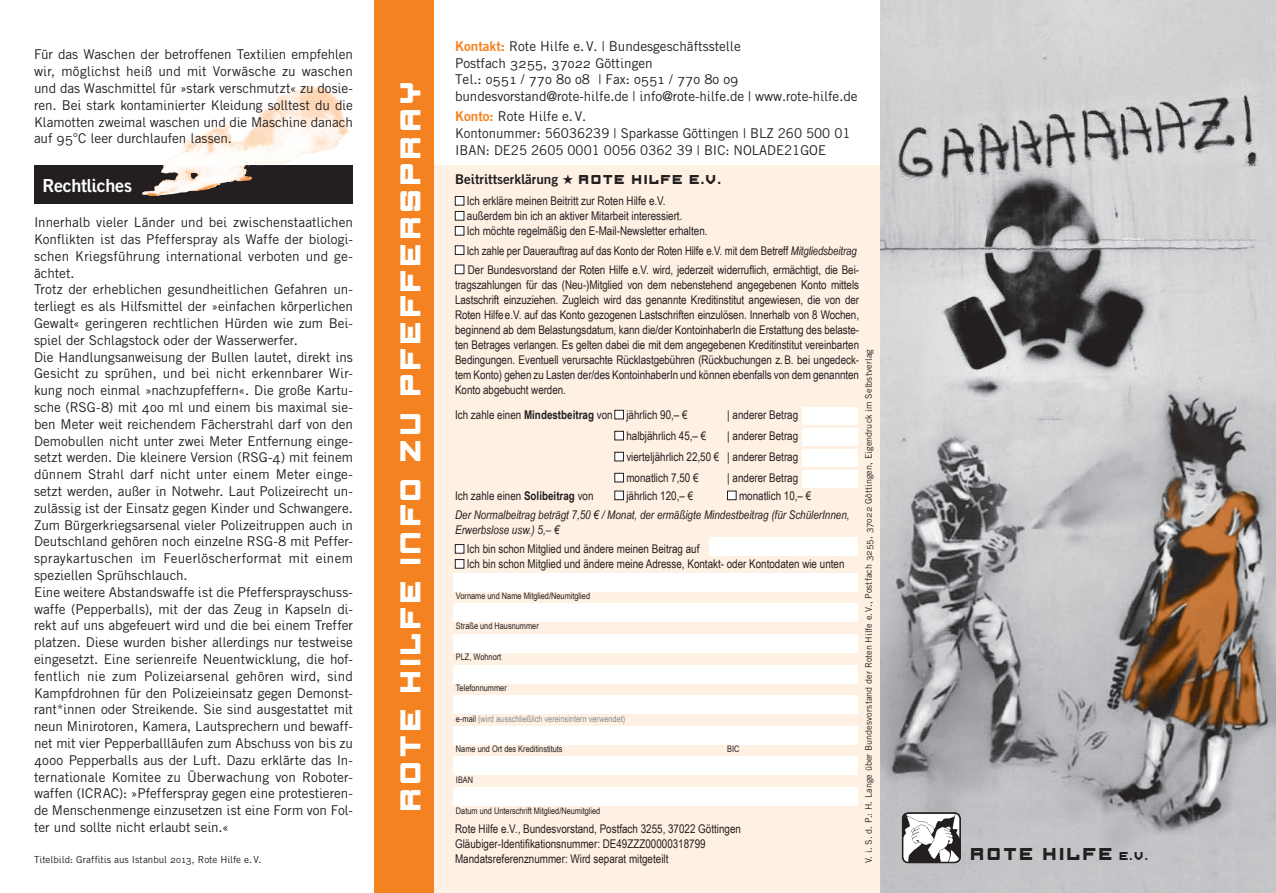
<style>
.page{position:relative;width:1276px;height:893px;background:#fff}
.page>*{position:absolute;margin:0;border:0;box-sizing:border-box;transform-origin:0 0}
.t1{font:700 30px "Gold";letter-spacing:-.02em;color:#fff}
.t2{font:700 18px "Gold";color:#231f20}
.t3{font:700 18px "Silber";letter-spacing:-.02em;color:#fff}
.t4{font:13.5px/16.8px "Silber";letter-spacing:-.005em;color:#231f20}
.t5{font:13.5px/16.5px "Silber Regular Alternate";color:#231f20}
.t6{font:700 13.5px "Silber";color:#231f20}
.t7{font:12px/15px "Arial Narrow";color:#231f20}
.t8{font:italic 12px/15px "Arial Narrow";color:#231f20}
.t9{font:9.75px "Silber";color:#231f20}
.t10{font:9px "Arial Narrow";color:#231f20}
.t11{font:9px "Silber";letter-spacing:.01em;color:#231f20}
.t12{font:9px "Arial Narrow";color:#8a8c8f}
.s1{font-weight:700;color:#f58220}
.s2{font-family:"Silber"}
.s3{font-family:"Gold"}
.s4{font-style:italic}
.s5{font-weight:700}
.s6{color:#231f20}
.s7{font-size:12px}
</style>
<div class="page">
<div style="left:34px;top:165px;width:319px;height:38px;background:#231f20"></div>
<img style="left:142px;top:165px;width:36px;height:31px">
<img style="left:211px;top:85px;width:101px;height:56px">
<div style="left:434px;top:165px;width:446px;height:728px;background:#fef0e2"></div>
<svg style="left:455px;top:196px;width:9px;height:40px"></svg>
<svg style="left:455px;top:245px;width:9px;height:10px"></svg>
<svg style="left:455px;top:265px;width:9px;height:9px"></svg>
<svg style="left:614px;top:410px;width:10px;height:9px"></svg>
<svg style="left:614px;top:431px;width:10px;height:9px"></svg>
<svg style="left:614px;top:452px;width:10px;height:9px"></svg>
<svg style="left:614px;top:473px;width:10px;height:9px"></svg>
<svg style="left:614px;top:491px;width:10px;height:9px"></svg>
<svg style="left:727px;top:491px;width:9px;height:9px"></svg>
<svg style="left:455px;top:544px;width:9px;height:25px"></svg>
<div style="left:453px;top:787px;width:404px;height:19px;background:#fff"></div>
<div style="left:453px;top:756px;width:404px;height:19px;background:#fff"></div>
<div style="left:453px;top:726px;width:404px;height:19px;background:#fff"></div>
<div style="left:453px;top:695px;width:404px;height:19px;background:#fff"></div>
<div style="left:453px;top:665px;width:404px;height:18px;background:#fff"></div>
<div style="left:453px;top:634px;width:404px;height:19px;background:#fff"></div>
<div style="left:453px;top:603px;width:404px;height:19px;background:#fff"></div>
<div style="left:453px;top:573px;width:404px;height:18px;background:#fff"></div>
<div style="left:709px;top:537px;width:148px;height:19px;background:#fff"></div>
<div style="left:802px;top:471px;width:55px;height:17px;background:#fff"></div>
<div style="left:802px;top:450px;width:55px;height:17px;background:#fff"></div>
<div style="left:802px;top:429px;width:55px;height:17px;background:#fff"></div>
<div style="left:802px;top:408px;width:55px;height:17px;background:#fff"></div>
<div style="left:374px;top:0;width:60px;height:893px;background:#f58220"></div>
<img style="left:880px;top:0;width:396px;height:893px">
<img style="left:902px;top:812px;width:59px;height:51px">
<div style="left:902px;top:812px;width:59px;height:51px;border:2px solid #231f20;border-radius:6px"></div>
<p class="t4" style="left:34px;top:46px;width:320px;text-align:justify">Für das Waschen der betroffenen Textilien empfehlen wir, möglichst heiß und mit Vorwäsche zu waschen und das Waschmittel für »stark verschmutzt« zu dosie&shy;ren. Bei stark kontaminierter Kleidung solltest du die Klamotten zweimal waschen und die Maschine danach auf 95°C leer durchlaufen lassen.</p>
<h2 class="t3" style="left:43px;top:174px;width:91px">Rechtliches</h2>
<p class="t4" style="left:34px;top:214px;width:320px">Innerhalb vieler Länder und bei zwischenstaatlichen Konflikten ist das Pfefferspray als Waffe der biologi&shy;schen Kriegsführung international verboten und ge&shy;ächtet.<br>Trotz der erheblichen gesundheitlichen Gefahren un&shy;terliegt es als Hilfsmittel der »einfachen körperlichen Gewalt« geringeren rechtlichen Hürden wie zum Bei&shy;spiel der Schlagstock oder der Wasserwerfer.<br>Die Handlungsanweisung der Bullen lautet, direkt ins Gesicht zu sprühen, und bei nicht erkennbarer Wir&shy;kung noch einmal »nachzupfeffern«. Die große Kartu&shy;sche (RSG-8) mit 400 ml und einem bis maximal sie&shy;ben Meter weit reichendem Fächerstrahl darf von den Demobullen nicht unter zwei Meter Entfernung einge&shy;setzt werden. Die kleinere Version (RSG-4) mit feinem dünnem Strahl darf nicht unter einem Meter einge&shy;setzt werden, außer in Notwehr. Laut Polizeirecht un&shy;zulässig ist der Einsatz gegen Kinder und Schwangere.<br>Zum Bürgerkriegsarsenal vieler Polizeitruppen auch in Deutschland gehören noch einzelne RSG-8 mit Peffer&shy;spraykartuschen im Feuerlöscherformat mit einem speziellen Sprühschlauch.<br>Eine weitere Abstandswaffe ist die Pfeffersprayschuss&shy;waffe (Pepperballs), mit der das Zeug in Kapseln di&shy;rekt auf uns abgefeuert wird und die bei einem Treffer platzen. Diese wurden bisher allerdings nur testweise eingesetzt. Eine serienreife Neuentwicklung, die hof&shy;fentlich nie zum Polizeiarsenal gehören wird, sind Kampfdrohnen für den Polizeieinsatz gegen Demonst&shy;rant*innen oder Streikende. Sie sind ausgestattet mit neun Minirotoren, Kamera, Lautsprechern und bewaff&shy;net mit vier Pepperballläufen zum Abschuss von bis zu 4000 Pepperballs aus der Luft. Dazu erklärte das In&shy;ternationale Komitee zu Überwachung von Roboter&shy;waffen (ICRAC): »Pfefferspray gegen eine protestieren&shy;de Menschenmenge einzusetzen ist eine Form von Fol&shy;ter und sollte nicht erlaubt sein.«</p>
<p class="t9" style="left:34px;top:854px;width:229px">Titelbild: Graffitis aus Istanbul 2013, Rote Hilfe e.V.</p>
<h1 class="t1" style="left:395px;top:814px;width:736px;rotate:-90deg">ROTE HILFE INFO ZU PFEFFERSPRAY</h1>
<p class="t4" style="left:455px;top:38px;width:404px"><span class="s1">Kontakt:</span> Rote Hilfe e.V. | Bundesgeschäftsstelle<br>Postfach 3255, 37022 Göttingen<br>Tel.: 0551 / 770 80 08 | Fax: 0551 / 770 80 09 bundesvorstand@rote-hilfe.de | info@rote-hilfe.de | www.rote-hilfe.de</p>
<p class="t4" style="left:455px;top:108px;width:133px"><span class="s1">Konto:</span> Rote Hilfe e.V.</p>
<p class="t5" style="left:455px;top:125px;width:397px">Kontonummer: 56036239 <span class="s2">|</span> Sparkasse Göttingen <span class="s2">|</span> BLZ 260 500 01<br>IBAN: DE25 2605 0001 0056 0362 39 <span class="s2">|</span> BIC: NOLADE21GOE</p>
<p class="t6" style="left:455px;top:171px;width:268px">Beitrittserklärung ★ <span class="s3">ROTE HILFE E.V.</span></p>
<p class="t7" style="left:467px;top:193px;width:242px">Ich erkläre meinen Beitritt zur Roten Hilfe e.V. außerdem bin ich an aktiver Mitarbeit interessiert.<br>Ich möchte regelmäßig den E-Mail-Newsletter erhalten.</p>
<p class="t7" style="left:467px;top:240px;width:394px;line-height:19.2px">Ich zahle per Dauerauftrag auf das Konto der Roten Hilfe e.V. mit dem Betreff <span class="s4">Mitgliedsbeitrag<br></span>Der Bundesvorstand der Roten Hilfe e.V. wird, jederzeit widerruflich, ermächtigt, die Bei-</p>
<p class="t7" style="left:455px;top:277px;width:405px;text-align:justify">tragszahlungen für das (Neu-)Mitglied von dem nebenstehend angegebenen Konto mittels Lastschrift einzuziehen. Zugleich wird das genannte Kreditinstitut angewiesen, die von der Roten Hilfe e.V. auf das Konto gezogenen Lastschriften einzulösen. Innerhalb von 8 Wochen, beginnend ab dem Belastungsdatum, kann die/der KontoinhaberIn die Erstattung des belaste&shy;ten Betrages verlangen. Es gelten dabei die mit dem angegebenen Kreditinstitut vereinbarten Bedingungen. Eventuell verursachte Rücklastgebühren (Rückbuchungen z.B. bei ungedeck&shy;tem Konto) gehen zu Lasten der/des KontoinhaberIn und können ebenfalls von dem genannten Konto abgebucht werden.</p>
<p class="t7" style="left:455px;top:407px;width:234px">Ich zahle einen <span class="s5">Mindestbeitrag</span> von jährlich 90,– €</p>
<p class="t7" style="left:727px;top:407px;width:72px">| anderer Betrag</p>
<p class="t7" style="left:626px;top:428px;width:81px">halbjährlich 45,– €</p>
<p class="t11" style="left:863px;top:863px;width:515px;rotate:-90deg">V. i. S. d. P.: H. Lange über Bundesvorstand der Roten Hilfe e.V., Postfach 3255, 37022 Göttingen, Eigendruck im Selbstverlag</p>
<p class="t7" style="left:626px;top:425px;width:173px;line-height:21px;text-align:justify;text-indent:101px">| anderer Betrag vierteljährlich 22,50 € | anderer Betrag monatlich 7,50 €</p>
<p class="t7" style="left:727px;top:470px;width:72px">| anderer Betrag</p>
<p class="t7" style="left:455px;top:488px;width:140px">Ich zahle einen <span class="s5">Solibeitrag</span> von</p>
<p class="t7" style="left:626px;top:488px;width:68px">jährlich 120,– €</p>
<p class="t7" style="left:739px;top:488px;width:74px">monatlich 10,– €</p>
<p class="t8" style="left:455px;top:507px;width:396px">Der Normalbeitrag beträgt 7,50 € / Monat, der ermäßigte Mindestbeitrag (für SchülerInnen,<br>Erwerbslose usw.) 5,– €</p>
<p class="t7" style="left:467px;top:541px;width:379px">Ich bin schon Mitglied und ändere meinen Beitrag auf<br>Ich bin schon Mitglied und ändere meine Adresse, Kontakt- oder Kontodaten wie unten</p>
<p class="t10" style="left:456px;top:589px;width:136px">Vorname und Name Mitglied/Neumitglied</p>
<p class="t10" style="left:456px;top:620px;width:84px">Straße und Hausnummer</p>
<p class="t10" style="left:456px;top:650px;width:47px">PLZ, Wohnort</p>
<p class="t10" style="left:456px;top:681px;width:52px">Telefonnummer</p>
<p class="t12" style="left:456px;top:712px;width:171px"><span class="s6">e-mail</span> (wird ausschließlich vereinsintern verwendet)</p>
<p class="t10" style="left:456px;top:743px;width:108px">Name und Ort des Kreditinstituts</p>
<p class="t10" style="left:727px;top:743px;width:14px">BIC</p>
<p class="t10" style="left:456px;top:773px;width:19px">IBAN</p>
<p class="t10" style="left:456px;top:804px;width:146px">Datum und Unterschrift Mitglied/Neumitglied</p>
<p class="t7" style="left:455px;top:821px;width:287px">Rote Hilfe e.V., Bundesvorstand, Postfach 3255, 37022 Göttingen<br>Gläubiger-Identifikationsnummer: DE49ZZZ00000318799<br>Mandatsreferenznummer: Wird separat mitgeteilt</p>
<h2 class="t2" style="left:969px;top:844px;width:181px">ROTE HILFE <span class="s7">E.V.</span></h2>
</div>
